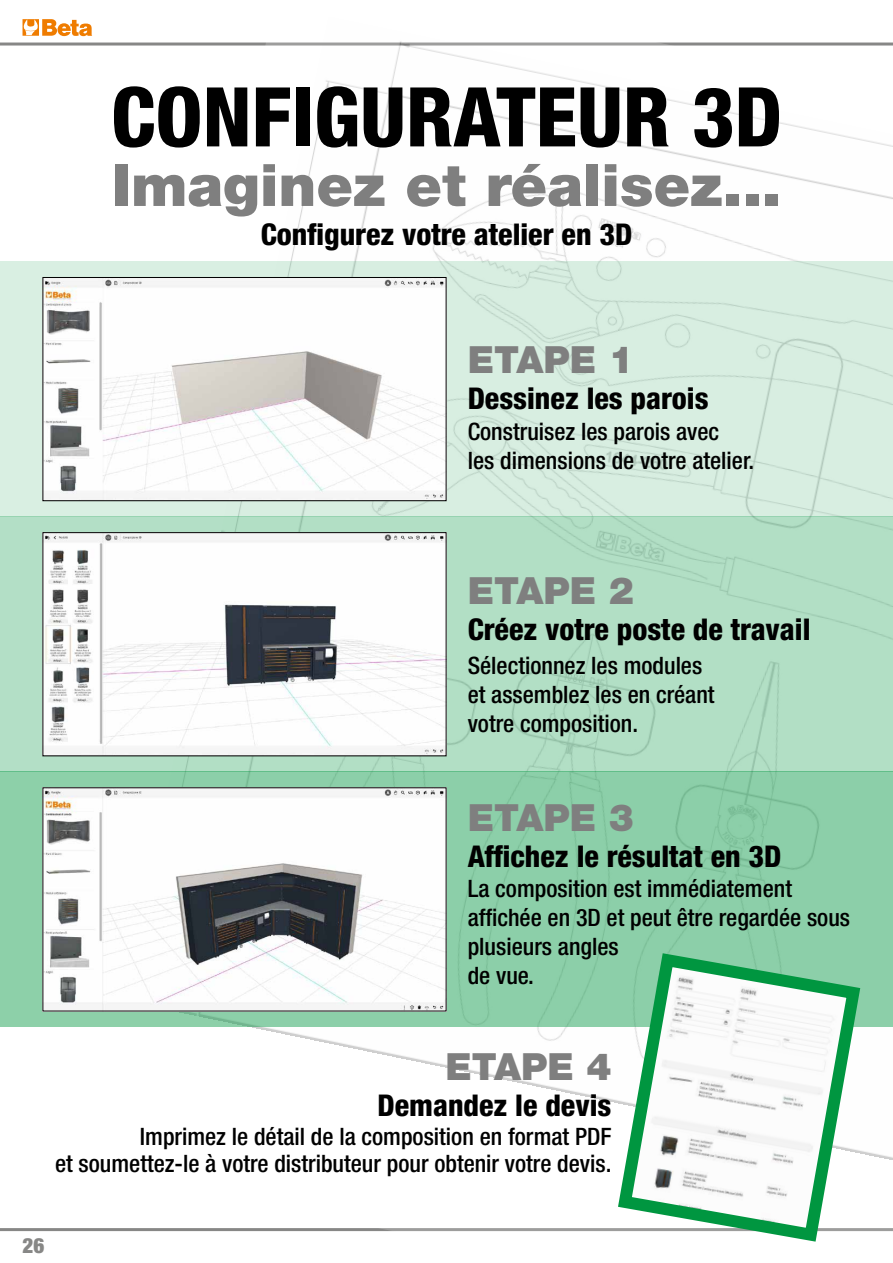
<style>
.page{position:relative;width:893px;height:1263px;background:#fff}
.page>*{position:absolute;margin:0;border:0;box-sizing:border-box;transform-origin:0 0}
.t1{font:800 condensed 82.5px "Helvetica Neue LT Std";color:#000}
.t2{font:900 58.5px "Helvetica Neue LT Std";color:#7f7f7f}
.t3{font:900 37.5px "Helvetica Neue LT Std";color:#7f7f7f}
.t4{font:800 condensed 30px "Helvetica Neue LT Std";color:#000}
.t5{font:500 condensed 24px/28.8px "Helvetica Neue LT Std";color:#000}
.t6{font:900 condensed 21px "Helvetica Neue LT Std";color:#878786}
</style>
<div class="page">
<svg style="left:23px;top:19px;width:10px;height:17px"></svg>
<hr style="left:0;top:43px;width:893px;height:3px;background:#878786">
<hr style="left:0;top:1228px;width:893px;height:3px;background:#878786">
<img style="left:123px;top:41px;width:770px;height:1191px">
<div style="left:0;top:261px;width:893px;height:256px;background:#d8eee1"></div>
<div style="left:0;top:517px;width:893px;height:255px;background:#b2dfc5"></div>
<div style="left:0;top:772px;width:893px;height:255px;background:#8ccfa9"></div>
<img style="left:45px;top:279px;width:399px;height:220px">
<div style="left:43px;top:277px;width:403px;height:224px;border:1px solid #000"></div>
<img style="left:45px;top:534px;width:399px;height:220px">
<div style="left:43px;top:532px;width:403px;height:224px;border:1px solid #000"></div>
<img style="left:45px;top:789px;width:399px;height:220px">
<svg style="left:611px;top:946px;width:256px;height:296px"></svg>
<h1 class="t1" style="left:111px;top:66px;width:672px">CONFIGURATEUR 3D</h1>
<h2 class="t2" style="left:112px;top:150px;width:671px">Imaginez et réalisez...</h2>
<p class="t4" style="left:261px;top:215px;width:373px">Configurez votre atelier en 3D</p>
<h3 class="t3" style="left:468px;top:337px;width:168px">ETAPE 1</h3>
<p class="t4" style="left:468px;top:380px;width:242px">Dessinez les parois</p>
<p class="t5" style="left:468px;top:417px;width:288px">Construisez les parois avec<br>les dimensions de votre atelier.</p>
<h3 class="t3" style="left:468px;top:568px;width:168px">ETAPE 2</h3>
<p class="t4" style="left:468px;top:611px;width:344px">Créez votre poste de travail</p>
<p class="t5" style="left:468px;top:651px;width:248px">Sélectionnez les modules et assemblez les en créant votre composition.</p>
<h3 class="t3" style="left:468px;top:795px;width:168px">ETAPE 3</h3>
<p class="t4" style="left:468px;top:837px;width:315px">Affichez le résultat en 3D</p>
<p class="t5" style="left:468px;top:874px;width:384px">La composition est immédiatement affichée en 3D et peut être regardée sous plusieurs angles<br>de vue.</p>
<h3 class="t3" style="left:445px;top:1044px;width:168px">ETAPE 4</h3>
<p class="t4" style="left:377px;top:1087px;width:235px">Demandez le devis</p>
<p class="t5" style="left:55px;top:1123px;width:558px;line-height:27px;text-align:right">Imprimez le détail de la composition en format PDF<br>et soumettez-le à votre distributeur pour obtenir votre devis.</p>
<p class="t6" style="left:23px;top:1233px;width:23px">26</p>
</div>
